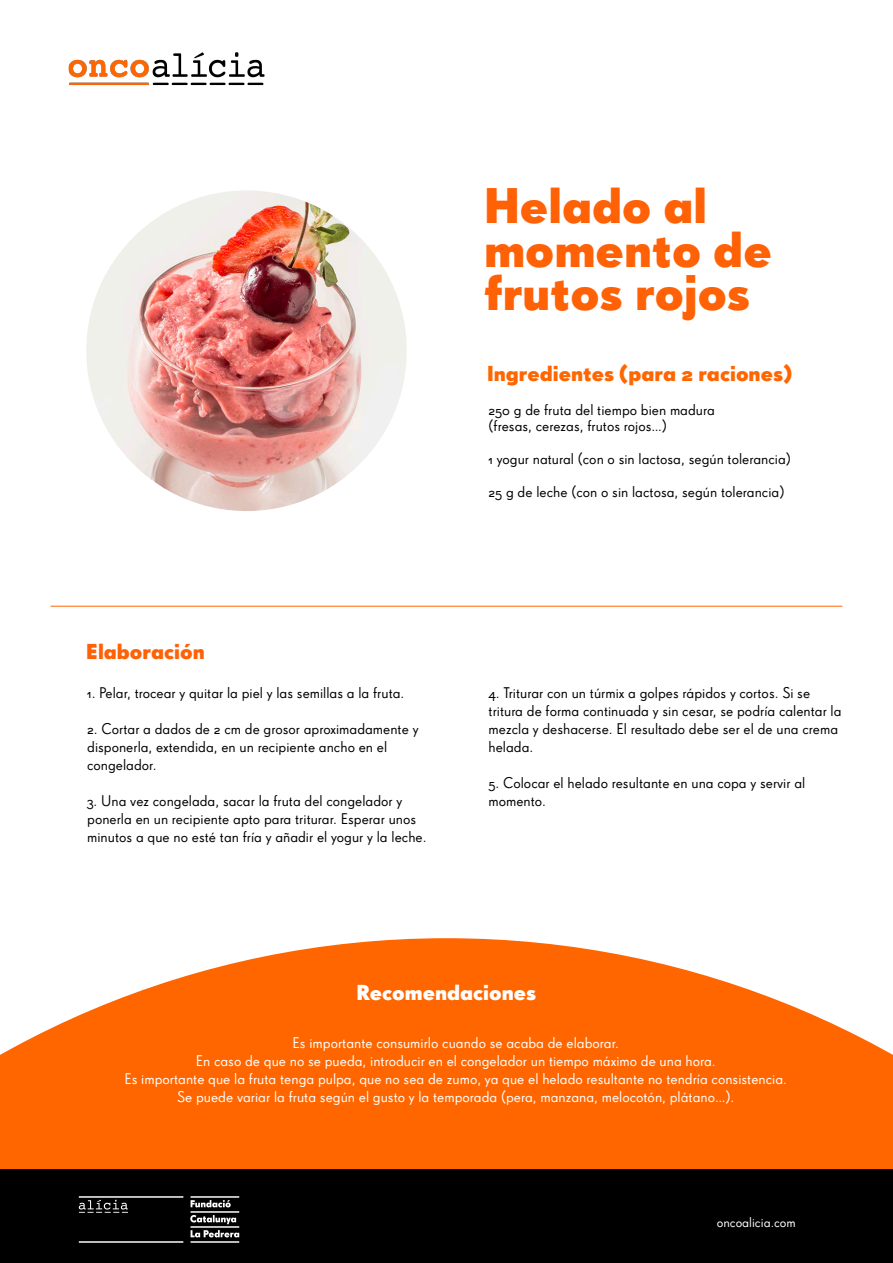
<style>
.page{position:relative;width:893px;height:1263px;background:#fff}
.page>*{position:absolute;margin:0;border:0;box-sizing:border-box;transform-origin:0 0}
.t1{font:48.45px/43.5px "Super Grotesk OT Bld";color:#ff6106}
.t2{font:21px "Super Grotesk OT Bld";color:#f60}
.t3{font:21px "Super Grotesk OT Bld";color:#fff}
.t4{font:21px "Super Grotesk OT Bld";color:#ff6106}
.t5{font:15px/18px "Super Grotesk OT";color:#000}
.t6{font:15px/18px "Super Grotesk OT";color:#fff;text-align:center}
.t7{font:13.5px "Super Grotesk OT";color:#fff}
</style>
<div class="page">
<img style="left:86px;top:190px;width:321px;height:321px;border-radius:160px">
<svg style="left:0;top:938px;width:893px;height:231px;fill:#f60"></svg>
<hr style="left:51px;top:606px;width:791px;height:1px;background:#f60">
<div style="left:0;top:1170px;width:893px;height:93px;background:#000"></div>
<img style="left:78px;top:1196px;width:162px;height:47px">
<img style="left:68px;top:52px;width:197px;height:34px">
<h1 class="t1" style="left:484px;top:184px;width:289px">Helado al momento de frutos rojos</h1>
<h2 class="t4" style="left:86px;top:638px;width:120px">Elaboración</h2>
<p class="t5" style="left:87px;top:684px;width:319px">1. Pelar, trocear y quitar la piel y las semillas a la fruta.</p>
<p class="t5" style="left:87px;top:720px;width:333px">2. Cortar a dados de 2 cm de grosor aproximadamente y disponerla, extendida, en un recipiente ancho en el congelador.</p>
<p class="t5" style="left:87px;top:792px;width:341px">3. Una vez congelada, sacar la fruta del congelador y ponerla en un recipiente apto para triturar. Esperar unos minutos a que no esté tan fría y añadir el yogur y la leche.</p>
<h2 class="t2" style="left:487px;top:360px;width:307px">Ingredientes (para 2 raciones)</h2>
<p class="t5" style="left:488px;top:401px;width:228px;line-height:16.5px">250 g de fruta del tiempo bien madura (fresas, cerezas, frutos rojos…)</p>
<p class="t5" style="left:488px;top:450px;width:304px">1 yogur natural (con o sin lactosa, según tolerancia)</p>
<p class="t5" style="left:488px;top:483px;width:297px">25 g de leche (con o sin lactosa, según tolerancia)</p>
<p class="t5" style="left:489px;top:684px;width:355px">4. Triturar con un túrmix a golpes rápidos y cortos. Si se tritura de forma continuada y sin cesar, se podría calentar la mezcla y deshacerse. El resultado debe ser el de una crema helada.</p>
<p class="t5" style="left:489px;top:774px;width:318px">5. Colocar el helado resultante en una copa y servir al momento.</p>
<h2 class="t3" style="left:357px;top:979px;width:181px">Recomendaciones</h2>
<p class="t6" style="left:124px;top:1034px;width:664px">Es importante consumirlo cuando se acaba de elaborar.<br>En caso de que no se pueda, introducir en el congelador un tiempo máximo de una hora.<br>Es importante que la fruta tenga pulpa, que no sea de zumo, ya que el helado resultante no tendría consistencia.<br>Se puede variar la fruta según el gusto y la temporada (pera, manzana, melocotón, plátano…).</p>
<p class="t7" style="left:717px;top:1215px;width:80px">oncoalicia.com</p>
</div>
